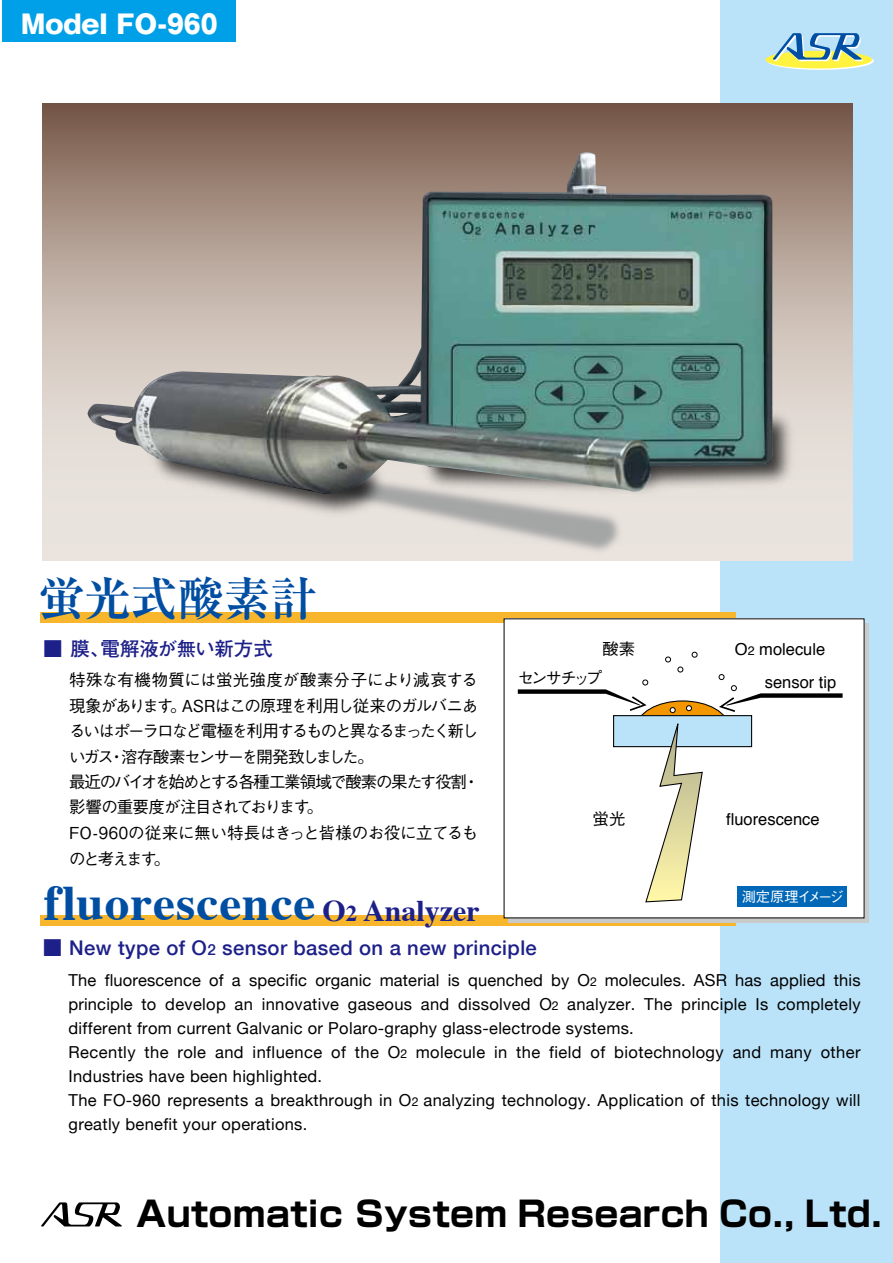
<style>
.page{position:relative;width:893px;height:1263px;background:#fff}
.page>*{position:absolute;margin:0;border:0;box-sizing:border-box;transform-origin:0 0}
.t1{font:700 49.5px "Times";letter-spacing:.02em;color:#004ea2}
.t2{font:700 46.5px "Ryumin Pro";color:#004ea2}
.t3{font:700 34.8px "Shin Go Pro";letter-spacing:.01em;color:#000}
.t4{font:700 30px "Times";color:#1d2088}
.t5{font:800 25.5px "Gothic MB101 Pro";color:#fff}
.t6{font:500 20.25px "Helvetica Neue";letter-spacing:.02em;color:#1d2088}
.t7{font:700 19.5px "Futo Go B101 Pro";letter-spacing:-.01em;color:#1d2088}
.t8{font:16.5px/24px "Helvetica Neue";letter-spacing:.02em;color:#000}
.t9{font:500 16.5px/25.5px "Gothic BBB Pro";letter-spacing:-.08em;color:#000}
.t10{font:16.5px "Helvetica";color:#000}
.t11{font:500 14.25px "Gothic BBB Pro";letter-spacing:-.095em;color:#fff}
.s1{font-size:22.5px}
.s2{font-family:"Futo Go B101 Pro";font-weight:700;font-size:19.5px}
.s3{font-size:15.15px}
.s4{font-size:12.3px}
</style>
<div class="page">
<div style="left:721px;top:0;width:172px;height:1263px;background:#bae3f9"></div>
<svg style="left:43px;top:103px;width:810px;height:457px;background:#b19f94"></svg>
<img style="left:278px;top:494px;width:391px;height:67px">
<img style="left:414px;top:405px;width:386px;height:96px">
<img style="left:140px;top:494px;width:251px;height:28px">
<svg style="left:767px;top:52px;width:107px;height:18px"></svg>
<svg style="left:765px;top:51px;width:107px;height:18px"></svg>
<div style="left:41px;top:612px;width:695px;height:11px;background:#f8b62d"></div>
<div style="left:41px;top:915px;width:695px;height:11px;background:#f8b62d"></div>
<svg style="left:509px;top:624px;width:360px;height:299px;background:#b6b7b7"></svg>
<div style="left:504px;top:619px;width:360px;height:299px;background:#fff"></div>
<div style="left:2px;top:0;width:234px;height:42px;background:#00a0e9"></div>
<svg style="left:518px;top:652px;width:325px;height:251px"></svg>
<div style="left:737px;top:886px;width:109px;height:21px;background:#0068b7"></div>
<img style="left:87px;top:152px;width:685px;height:342px">
<svg style="left:41px;top:1202px;width:81px;height:24px"></svg>
<svg style="left:773px;top:33px;width:90px;height:28px"></svg>
<h3 class="t5" style="left:21px;top:3px;width:198px">Model FO-960</h3>
<h2 class="t2" style="left:38px;top:561px;width:280px">蛍光式酸素計</h2>
<p class="t7" style="left:43px;top:633px;width:231px">■ 膜、電解液が無い新方式</p>
<p class="t9" style="left:69px;top:665px;width:412px">特殊な有機物質には蛍光強度が酸素分子により減哀する現象があります。ASRはこの原理を利用し従来のガルバニあるいはポーラロなど電極を利用するものと異なるまったく新しいガス・溶存酸素センサーを開発致しました。<br>最近のバイオを始めとする各種工業領域で酸素の果たす役割・影響の重要度が注目されております。<br>FO-960の従来に無い特長はきっと皆様のお役に立てるものと考えます。</p>
<h3 class="t4" style="left:323px;top:882px;width:159px">O<span class="s1">2</span> Analyzer</h3>
<p class="t6" style="left:43px;top:931px;width:496px"><span class="s2">■</span> New type of O<span class="s3">2</span> sensor based on a new principle</p>
<p class="t8" style="left:69px;top:967px;width:794px">The fluorescence of a specific organic material is quenched by O<span class="s4">2</span> molecules. ASR has applied this principle to develop an innovative gaseous and dissolved O<span class="s4">2</span> analyzer. The principle Is completely different from current Galvanic or Polaro-graphy glass-electrode systems.<br>Recently the role and influence of the O<span class="s4">2</span> molecule in the field of biotechnology and many other Industries have been highlighted.<br>The FO-960 represents a breakthrough in O<span class="s4">2</span> analyzing technology. Application of this technology will greatly benefit your operations.</p>
<p class="t9" style="left:602px;top:634px;width:35px">酸素</p>
<p class="t10" style="left:735px;top:636px;width:92px">O<span class="s4">2</span> molecule</p>
<p class="t9" style="left:517px;top:663px;width:86px">センサチップ</p>
<p class="t10" style="left:765px;top:670px;width:73px">sensor tip</p>
<p class="t9" style="left:593px;top:804px;width:35px">蛍光</p>
<p class="t10" style="left:726px;top:806px;width:95px">fluorescence</p>
<h1 class="t1" style="left:44px;top:856px;width:273px">fluorescence</h1>
<p class="t11" style="left:742px;top:885px;width:104px">測定原理イメージ</p>
<h3 class="t3" style="left:136px;top:1186px;width:747px">Automatic System Research Co., Ltd.</h3>
</div>
